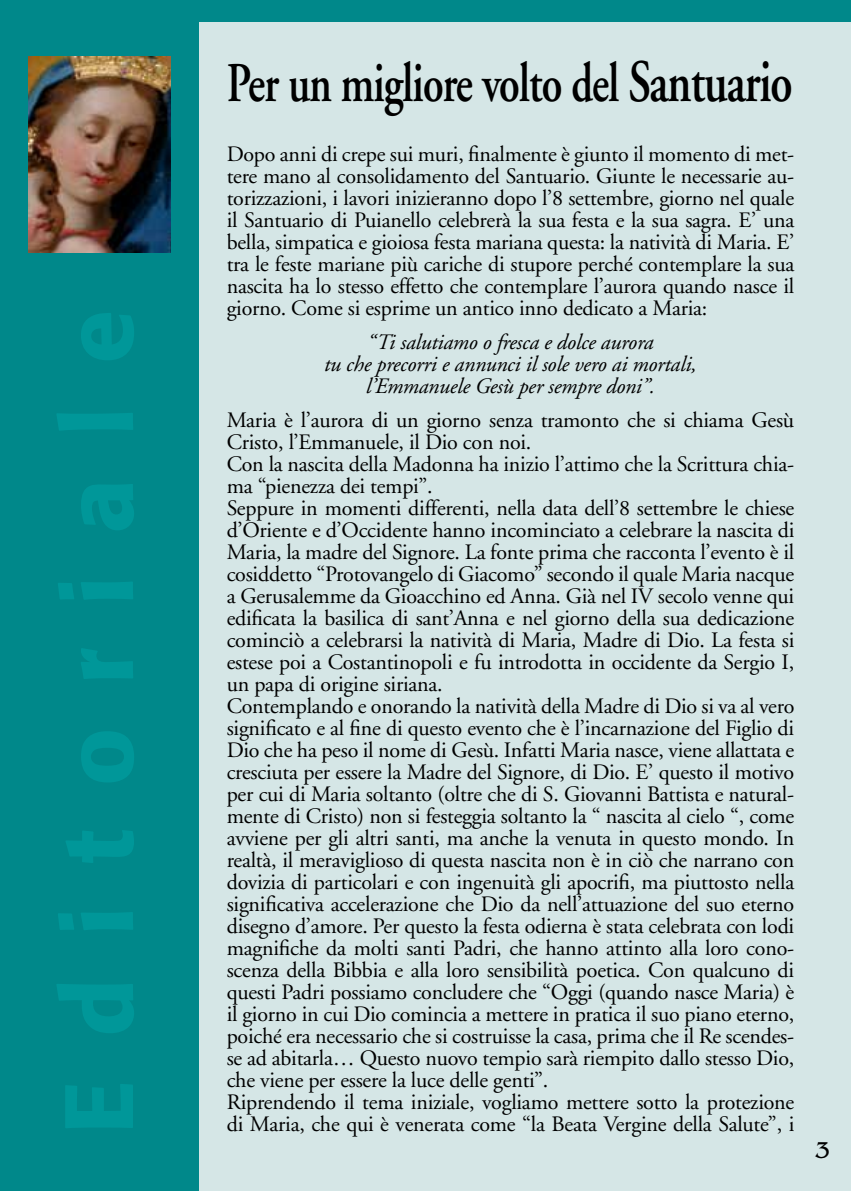
<style>
.page{position:relative;width:851px;height:1191px;background:#fff}
.page>*{position:absolute;margin:0;border:0;box-sizing:border-box;transform-origin:0 0}
.t1{font:600 56px "Adobe Garamond";letter-spacing:-.02em;color:#000;scale:.75 1}
.t2{font:24px "Benguiat";color:#000}
.t3{font:22px/22px "Adobe Garamond";letter-spacing:-.01em;color:#000;text-align:justify}
.t4{font:italic 22px/22px "Adobe Garamond";letter-spacing:-.01em;color:#000;text-align:center}
.s1{font-size:60px}
</style>
<div class="page">
<div style="left:10px;top:11px;width:840px;height:1180px;background:#d5e6e6"></div>
<div style="left:0;top:13px;width:198px;height:1178px;background:#00888a"></div>
<img style="left:28px;top:57px;width:142px;height:195px">
<div style="left:0;top:0;width:850px;height:21px;background:#00888a"></div>
<h1 class="t1" style="left:227px;top:53px;width:756px">Per un migliore volto del <span class="s1">Santuario</span></h1>
<p class="t3" style="left:227px;top:143px;width:569px">Dopo anni di crepe sui muri, finalmente è giunto il momento di met&shy;tere mano al consolidamento del Santuario. Giunte le necessarie au&shy;torizzazioni, i lavori inizieranno dopo l’8 settembre, giorno nel quale il Santuario di Puianello celebrerà la sua festa e la sua sagra. E’ una bella, simpatica e gioiosa festa mariana questa: la natività di Maria. E’ tra le feste mariane più cariche di stupore perché contemplare la sua nascita ha lo stesso effetto che contemplare l’aurora quando nasce il giorno. Come si esprime un antico inno dedicato a Maria:</p>
<p class="t4" style="left:324px;top:331px;width:374px">“Ti salutiamo o fresca e dolce aurora<br>tu che precorri e annunci il sole vero ai mortali, l’Emmanuele Gesù per sempre doni”.</p>
<p class="t3" style="left:227px;top:409px;width:569px;text-align:left">Maria è l’aurora di un giorno senza tramonto che si chiama Gesù Cristo, l’Emmanuele, il Dio con noi.<br>Con la nascita della Madonna ha inizio l’attimo che la Scrittura chia&shy;ma “pienezza dei tempi”.<br>Seppure in momenti differenti, nella data dell’8 settembre le chiese d’Oriente e d’Occidente hanno incominciato a celebrare la nascita di Maria, la madre del Signore. La fonte prima che racconta l’evento è il cosiddetto “Protovangelo di Giacomo” secondo il quale Maria nacque a Gerusalemme da Gioacchino ed Anna. Già nel IV secolo venne qui edificata la basilica di sant’Anna e nel giorno della sua dedicazione cominciò a celebrarsi la natività di Maria, Madre di Dio. La festa si estese poi a Costantinopoli e fu introdotta in occidente da Sergio I, un papa di origine siriana.<br>Contemplando e onorando la natività della Madre di Dio si va al vero significato e al fine di questo evento che è l’incarnazione del Figlio di Dio che ha peso il nome di Gesù. Infatti Maria nasce, viene allattata e cresciuta per essere la Madre del Signore, di Dio. E’ questo il motivo per cui di Maria soltanto (oltre che di S. Giovanni Battista e natural&shy;mente di Cristo) non si festeggia soltanto la “ nascita al cielo “, come avviene per gli altri santi, ma anche la venuta in questo mondo. In realtà, il meraviglioso di questa nascita non è in ciò che narrano con dovizia di particolari e con ingenuità gli apocrifi, ma piuttosto nella significativa accelerazione che Dio da nell’attuazione del suo eterno disegno d’amore. Per questo la festa odierna è stata celebrata con lodi magnifiche da molti santi Padri, che hanno attinto alla loro cono&shy;scenza della Bibbia e alla loro sensibilità poetica. Con qualcuno di questi Padri possiamo concludere che “Oggi (quando nasce Maria) è il giorno in cui Dio comincia a mettere in pratica il suo piano eterno, poiché era necessario che si costruisse la casa, prima che il Re scendes&shy;se ad abitarla… Questo nuovo tempio sarà riempito dallo stesso Dio, che viene per essere la luce delle genti”.<br>Riprendendo il tema iniziale, vogliamo mettere sotto la protezione di Maria, che qui è venerata come “la Beata Vergine della Salute”, i</p>
<p class="t2" style="left:814px;top:1137px;width:17px">3</p>
<p class="t2" style="left:814px;top:1145px;width:17px">3</p>
</div>
